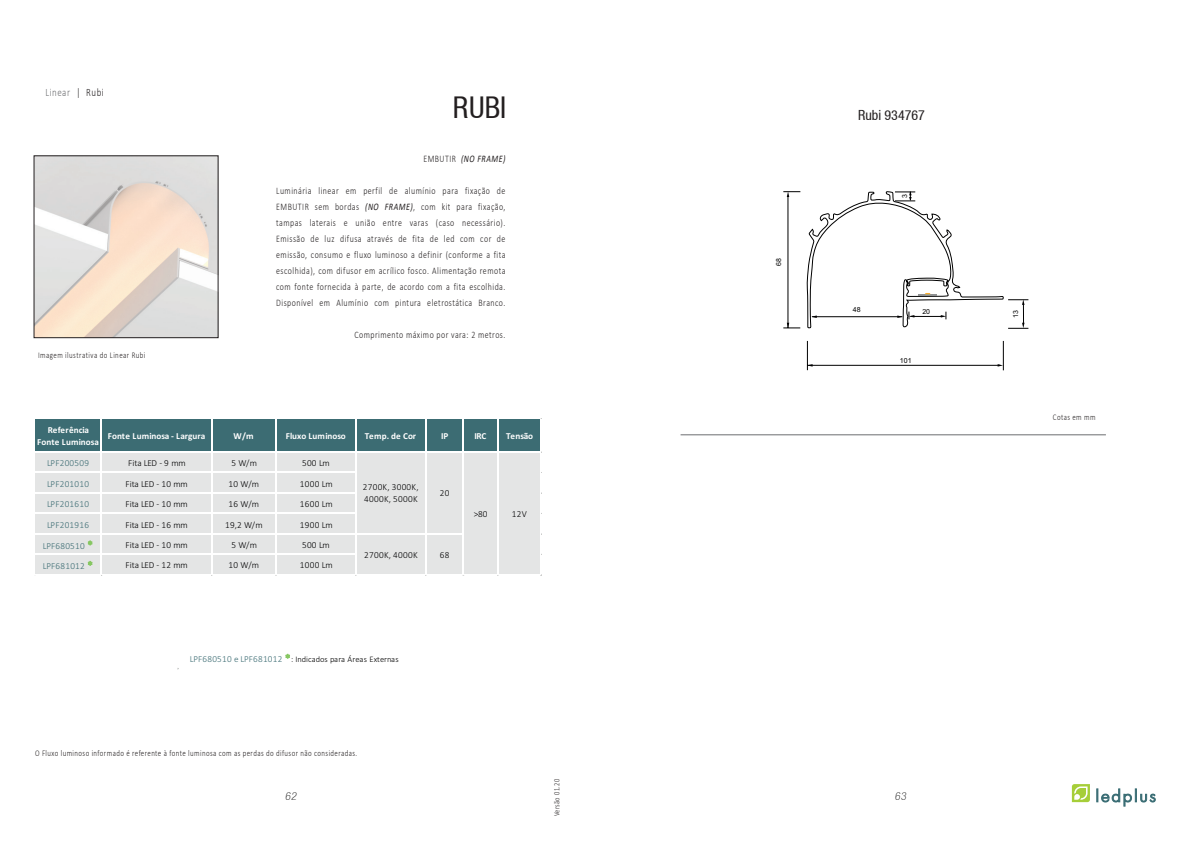
<style>
.page{position:relative;width:1191px;height:842px;background:#fff}
.page>*{position:absolute;margin:0;border:0;box-sizing:border-box;transform-origin:0 0}
.t1{font:condensed 30px "Helvetica 57";color:#231f20}
.t2{font:condensed 14px "Helvetica 57";color:#231f20}
.t3{font:300 11.2px "Calibri";letter-spacing:.06em;color:#6c6d70;scale:.79 1}
.t4{font:300 11.2px "Calibri";color:#231f20;scale:.79 1}
.t5{font:100 condensed 11px "Helvetica 37";color:#000}
.t6{font:300 10px/16px "Calibri";letter-spacing:.06em;color:#231f20;text-align:justify;scale:.79 1}
.t7{font:italic 10px "Calibri";letter-spacing:.06em;color:#231f20;scale:.79 1}
.t8{font:300 9.2px/12px "Calibri";letter-spacing:.03em;color:#000001}
.t9{font:700 9.2px/12px "Calibri";color:#fff;text-align:center}
.t10{font:300 9.2px "Calibri";letter-spacing:-.02em;color:#000001}
.t11{font:300 9.2px "Calibri";letter-spacing:.03em;color:#3c6c73}
.t12{font:300 8.8px "Calibri";letter-spacing:.06em;color:#231f20;scale:.79 1}
.t13{font:300 8.4px "Calibri";color:#000001}
.t14{font:300 8.1px "Calibri";letter-spacing:.06em;color:#231f20;scale:.79 1}
.t15{font:7px "Arial";color:#000001}
.s1{font-weight:300;font-style:normal}
.s2{font-weight:400;font-style:italic}
.s3{font-size:11.3px;color:#87c763}
.s4{font-size:9.1px;color:#3c6c73}
</style>
<div class="page">
<svg style="left:1096px;top:788px;width:60px;height:19px"></svg>
<svg style="left:1071px;top:784px;width:19px;height:18px"></svg>
<div style="left:35px;top:419px;width:506px;height:34px;background:#3c6c73"></div>
<div style="left:35px;top:452px;width:506px;height:123px;background:#e4e5e5"></div>
<svg style="left:88px;top:534px;width:4px;height:32px"></svg>
<hr style="left:35px;top:451px;width:506px;height:2px;background:#fff">
<hr style="left:35px;top:472px;width:321px;height:1px;background:#fff">
<hr style="left:35px;top:492px;width:321px;height:2px;background:#fff">
<hr style="left:35px;top:513px;width:321px;height:1px;background:#fff">
<hr style="left:35px;top:533px;width:429px;height:1px;background:#fff">
<hr style="left:35px;top:554px;width:321px;height:1px;background:#fff">
<hr style="left:101px;top:419px;width:1px;height:156px;background:#fff">
<hr style="left:211px;top:419px;width:1px;height:156px;background:#fff">
<hr style="left:275px;top:419px;width:2px;height:156px;background:#fff">
<hr style="left:355px;top:419px;width:1px;height:156px;background:#fff">
<hr style="left:425px;top:419px;width:1px;height:156px;background:#fff">
<hr style="left:462px;top:419px;width:2px;height:156px;background:#fff">
<hr style="left:497px;top:419px;width:1px;height:156px;background:#fff">
<hr style="left:35px;top:574px;width:506px;height:1px;background:#fff">
<hr style="left:540px;top:419px;width:1px;height:156px;background:#fff">
<svg style="left:285px;top:653px;width:5px;height:6px"></svg>
<img style="left:36px;top:158px;width:180px;height:178px">
<hr style="left:680px;top:434px;width:426px;height:1px;background:#6c6d70">
<svg style="left:789px;top:191px;width:240px;height:180px"></svg>
<svg style="left:918px;top:293px;width:18px;height:3px"></svg>
<hr style="left:788px;top:196px;width:1px;height:132px;background:#000001">
<svg style="left:783px;top:191px;width:17px;height:6px"></svg>
<svg style="left:783px;top:323px;width:17px;height:6px"></svg>
<hr style="left:807px;top:365px;width:193px;height:1px;background:#000001">
<svg style="left:997px;top:341px;width:7px;height:29px"></svg>
<svg style="left:807px;top:341px;width:5px;height:29px"></svg>
<hr style="left:812px;top:317px;width:90px;height:1px;background:#000001">
<svg style="left:897px;top:315px;width:5px;height:3px"></svg>
<svg style="left:811px;top:315px;width:5px;height:3px"></svg>
<hr style="left:910px;top:316px;width:32px;height:1px;background:#000001">
<svg style="left:940px;top:312px;width:6px;height:7px"></svg>
<svg style="left:908px;top:312px;width:6px;height:7px"></svg>
<svg style="left:1008px;top:299px;width:20px;height:30px"></svg>
<svg style="left:895px;top:191px;width:20px;height:11px"></svg>
<p class="t3" style="left:45px;top:85px;width:33px">Linear</p>
<p class="t4" style="left:77px;top:85px;width:36px">| Rubi</p>
<p class="t12" style="left:38px;top:349px;width:137px">Imagem ilustrativa do Linear Rubi</p>
<h1 class="t1" style="left:453px;top:90px;width:55px">RUBI</h1>
<p class="t7" style="left:423px;top:152px;width:105px"><span class="s1">EMBUTIR</span> (NO FRAME)</p>
<p class="t6" style="left:276px;top:182px;width:292px">Luminária linear em perfil de alumínio para fixação de EMBUTIR sem bordas <span class="s2">(NO FRAME)</span>, com kit para fixação, tampas laterais e união entre varas (caso necessário).<br>Emissão de luz difusa através de fita de led com cor de emissão, consumo e fluxo luminoso a definir (conforme a fita escolhida), com difusor em acrílico fosco. Alimentação remota com fonte fornecida à parte, de acordo com a fita escolhida.<br>Disponível em Alumínio com pintura eletrostática Branco.</p>
<p class="t6" style="left:354px;top:326px;width:193px">Comprimento máximo por vara: 2 metros.</p>
<p class="t9" style="left:37px;top:424px;width:63px">Referência<br>Fonte Luminosa</p>
<p class="t9" style="left:108px;top:429px;width:99px">Fonte Luminosa - Largura</p>
<p class="t9" style="left:233px;top:429px;width:22px">W/m</p>
<p class="t9" style="left:286px;top:429px;width:61px">Fluxo Luminoso</p>
<p class="t9" style="left:365px;top:429px;width:53px">Temp. de Cor</p>
<p class="t9" style="left:441px;top:429px;width:9px">IP</p>
<p class="t9" style="left:474px;top:429px;width:13px">IRC</p>
<p class="t9" style="left:506px;top:429px;width:28px">Tensão</p>
<p class="t11" style="left:47px;top:457px;width:44px">LPF200509</p>
<p class="t10" style="left:128px;top:457px;width:59px">Fita LED - 9 mm</p>
<p class="t8" style="left:231px;top:457px;width:27px">5 W/m</p>
<p class="t8" style="left:302px;top:457px;width:29px">500 Lm</p>
<p class="t11" style="left:47px;top:478px;width:44px">LPF201010</p>
<p class="t10" style="left:125px;top:478px;width:64px">Fita LED - 10 mm</p>
<p class="t8" style="left:229px;top:477px;width:32px">10 W/m</p>
<p class="t8" style="left:300px;top:477px;width:34px">1000 Lm</p>
<p class="t11" style="left:47px;top:498px;width:44px">LPF201610</p>
<p class="t10" style="left:125px;top:498px;width:64px">Fita LED - 10 mm</p>
<p class="t8" style="left:229px;top:498px;width:32px">16 W/m</p>
<p class="t8" style="left:300px;top:498px;width:34px">1600 Lm</p>
<p class="t11" style="left:47px;top:519px;width:44px">LPF201916</p>
<p class="t10" style="left:125px;top:519px;width:64px">Fita LED - 16 mm</p>
<p class="t8" style="left:225px;top:518px;width:39px">19,2 W/m</p>
<p class="t8" style="left:300px;top:518px;width:34px">1900 Lm</p>
<p class="t11" style="left:43px;top:540px;width:52px">LPF680510 <span class="s3">*</span></p>
<p class="t10" style="left:125px;top:539px;width:64px">Fita LED - 10 mm</p>
<p class="t8" style="left:231px;top:539px;width:27px">5 W/m</p>
<p class="t8" style="left:302px;top:539px;width:29px">500 Lm</p>
<p class="t11" style="left:43px;top:560px;width:52px">LPF681012 <span class="s3">*</span></p>
<p class="t10" style="left:125px;top:560px;width:64px">Fita LED - 12 mm</p>
<p class="t8" style="left:229px;top:559px;width:32px">10 W/m</p>
<p class="t8" style="left:300px;top:559px;width:34px">1000 Lm</p>
<p class="t8" style="left:363px;top:481px;width:57px">2700K, 3000K,<br>4000K, 5000K</p>
<p class="t8" style="left:440px;top:487px;width:11px">20</p>
<p class="t8" style="left:474px;top:508px;width:15px">&gt;80</p>
<p class="t8" style="left:512px;top:508px;width:16px">12V</p>
<p class="t8" style="left:364px;top:549px;width:55px">2700K, 4000K</p>
<p class="t8" style="left:440px;top:549px;width:11px">68</p>
<p class="t13" style="left:190px;top:654px;width:210px"><span class="s4">LPF680510 e LPF681012</span> <span class="s3">*</span>: Indicados para Áreas Externas</p>
<p class="t12" style="left:35px;top:748px;width:409px">O Fluxo luminoso informado é referente à fonte luminosa com as perdas do difusor não consideradas.</p>
<p class="t15" style="left:774px;top:266px;width:9px;rotate:-90deg">68</p>
<h2 class="t2" style="left:858px;top:107px;width:68px">Rubi 934767</h2>
<p class="t15" style="left:899px;top:198px;width:5px;rotate:-90deg">3</p>
<p class="t15" style="left:853px;top:305px;width:9px">48</p>
<p class="t15" style="left:922px;top:307px;width:9px">20</p>
<p class="t15" style="left:1011px;top:318px;width:9px;rotate:-90deg">13</p>
<p class="t15" style="left:900px;top:355px;width:13px">101</p>
<p class="t14" style="left:551px;top:816px;width:49px;rotate:-90deg">Versão 01.20</p>
<p class="t5" style="left:285px;top:789px;width:15px">62</p>
<p class="t5" style="left:894px;top:790px;width:15px">63</p>
<p class="t12" style="left:1053px;top:412px;width:55px">Cotas em mm</p>
</div>
